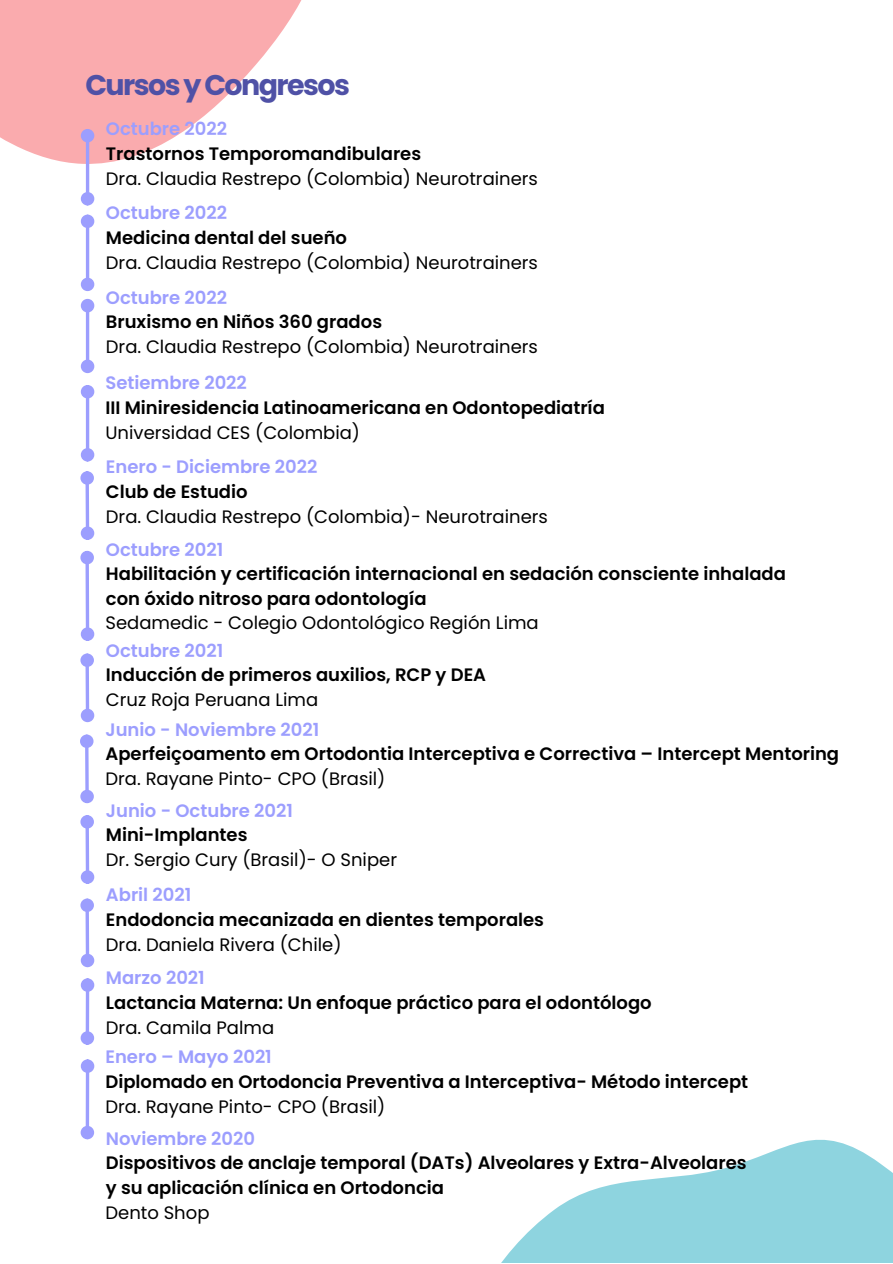
<style>
.page{position:relative;width:893px;height:1264px;background:#fff}
.page>*{position:absolute;margin:0;border:0;box-sizing:border-box;transform-origin:0 0}
.t1{font:700 28.5px "Poppins";letter-spacing:-.055em;color:#4f51a6}
.t2{font:600 18px/24.8px "Poppins";color:#000}
.t3{font:18px "Poppins";color:#000}
.t4{font:600 18px "Poppins";color:#9c9efe}
</style>
<div class="page">
<svg style="left:0;top:0;width:302px;height:165px;fill:#faabae"></svg>
<svg style="left:502px;top:1139px;width:390px;height:123px;fill:#8ed4df"></svg>
<hr style="left:86px;top:141px;width:3px;height:52px;background:#9c9efe">
<div style="left:82px;top:194px;width:11px;height:10px;background:#9c9efe;border-radius:50%"></div>
<div style="left:81px;top:192px;width:13px;height:13px;border:3px solid #9c9efe;border-radius:50%"></div>
<div style="left:82px;top:131px;width:11px;height:10px;background:#9c9efe;border-radius:50%"></div>
<div style="left:81px;top:129px;width:13px;height:13px;border:3px solid #9c9efe;border-radius:50%"></div>
<hr style="left:86px;top:227px;width:3px;height:51px;background:#9c9efe">
<div style="left:82px;top:279px;width:11px;height:10px;background:#9c9efe;border-radius:50%"></div>
<div style="left:81px;top:278px;width:13px;height:13px;border:3px solid #9c9efe;border-radius:50%"></div>
<div style="left:82px;top:216px;width:11px;height:10px;background:#9c9efe;border-radius:50%"></div>
<div style="left:81px;top:215px;width:13px;height:13px;border:3px solid #9c9efe;border-radius:50%"></div>
<hr style="left:86px;top:311px;width:3px;height:49px;background:#9c9efe">
<div style="left:82px;top:361px;width:11px;height:10px;background:#9c9efe;border-radius:50%"></div>
<div style="left:81px;top:359px;width:13px;height:14px;border:3px solid #9c9efe;border-radius:50%"></div>
<div style="left:82px;top:300px;width:11px;height:11px;background:#9c9efe;border-radius:50%"></div>
<div style="left:81px;top:299px;width:13px;height:13px;border:3px solid #9c9efe;border-radius:50%"></div>
<hr style="left:86px;top:397px;width:3px;height:52px;background:#9c9efe">
<div style="left:82px;top:450px;width:11px;height:10px;background:#9c9efe;border-radius:50%"></div>
<div style="left:81px;top:448px;width:13px;height:13px;border:3px solid #9c9efe;border-radius:50%"></div>
<div style="left:82px;top:387px;width:11px;height:10px;background:#9c9efe;border-radius:50%"></div>
<div style="left:81px;top:385px;width:13px;height:13px;border:3px solid #9c9efe;border-radius:50%"></div>
<svg style="left:85px;top:484px;width:4px;height:42px"></svg>
<div style="left:82px;top:528px;width:11px;height:10px;background:#9c9efe;border-radius:50%"></div>
<div style="left:81px;top:526px;width:13px;height:14px;border:3px solid #9c9efe;border-radius:50%"></div>
<div style="left:82px;top:473px;width:10px;height:10px;background:#9c9efe;border-radius:50%"></div>
<div style="left:80px;top:471px;width:14px;height:13px;border:3px solid #9c9efe;border-radius:50%"></div>
<svg style="left:85px;top:564px;width:4px;height:63px"></svg>
<div style="left:82px;top:629px;width:11px;height:10px;background:#9c9efe;border-radius:50%"></div>
<div style="left:81px;top:627px;width:13px;height:14px;border:3px solid #9c9efe;border-radius:50%"></div>
<div style="left:82px;top:552px;width:10px;height:10px;background:#9c9efe;border-radius:50%"></div>
<div style="left:80px;top:551px;width:14px;height:13px;border:3px solid #9c9efe;border-radius:50%"></div>
<svg style="left:85px;top:667px;width:4px;height:41px"></svg>
<div style="left:82px;top:710px;width:11px;height:10px;background:#9c9efe;border-radius:50%"></div>
<div style="left:81px;top:708px;width:13px;height:14px;border:3px solid #9c9efe;border-radius:50%"></div>
<div style="left:82px;top:655px;width:10px;height:10px;background:#9c9efe;border-radius:50%"></div>
<div style="left:80px;top:653px;width:14px;height:14px;border:3px solid #9c9efe;border-radius:50%"></div>
<svg style="left:85px;top:828px;width:4px;height:42px"></svg>
<div style="left:82px;top:872px;width:11px;height:10px;background:#9c9efe;border-radius:50%"></div>
<div style="left:81px;top:870px;width:13px;height:13px;border:3px solid #9c9efe;border-radius:50%"></div>
<div style="left:82px;top:816px;width:10px;height:10px;background:#9c9efe;border-radius:50%"></div>
<div style="left:80px;top:815px;width:14px;height:13px;border:3px solid #9c9efe;border-radius:50%"></div>
<svg style="left:85px;top:912px;width:4px;height:41px"></svg>
<div style="left:82px;top:955px;width:11px;height:10px;background:#9c9efe;border-radius:50%"></div>
<div style="left:81px;top:953px;width:13px;height:14px;border:3px solid #9c9efe;border-radius:50%"></div>
<div style="left:82px;top:900px;width:10px;height:10px;background:#9c9efe;border-radius:50%"></div>
<div style="left:80px;top:898px;width:14px;height:14px;border:3px solid #9c9efe;border-radius:50%"></div>
<hr style="left:86px;top:990px;width:3px;height:42px;background:#9c9efe">
<div style="left:82px;top:1032px;width:10px;height:11px;background:#9c9efe;border-radius:50%"></div>
<div style="left:81px;top:1031px;width:13px;height:13px;border:3px solid #9c9efe;border-radius:50%"></div>
<div style="left:82px;top:980px;width:11px;height:10px;background:#9c9efe;border-radius:50%"></div>
<div style="left:81px;top:978px;width:13px;height:13px;border:3px solid #9c9efe;border-radius:50%"></div>
<hr style="left:86px;top:1071px;width:3px;height:55px;background:#9c9efe">
<div style="left:82px;top:1127px;width:10px;height:10px;background:#9c9efe;border-radius:50%"></div>
<div style="left:81px;top:1125px;width:13px;height:14px;border:3px solid #9c9efe;border-radius:50%"></div>
<div style="left:82px;top:1061px;width:11px;height:10px;background:#9c9efe;border-radius:50%"></div>
<div style="left:81px;top:1059px;width:13px;height:13px;border:3px solid #9c9efe;border-radius:50%"></div>
<svg style="left:85px;top:748px;width:4px;height:41px"></svg>
<div style="left:82px;top:791px;width:10px;height:10px;background:#9c9efe;border-radius:50%"></div>
<div style="left:80px;top:789px;width:14px;height:14px;border:3px solid #9c9efe;border-radius:50%"></div>
<div style="left:82px;top:736px;width:10px;height:10px;background:#9c9efe;border-radius:50%"></div>
<div style="left:80px;top:734px;width:13px;height:14px;border:3px solid #9c9efe;border-radius:50%"></div>
<p class="t1" style="left:85px;top:65px;width:266px">Cursos y Congresos</p>
<p class="t4" style="left:106px;top:116px;width:123px">Octubre 2022</p>
<p class="t3" style="left:106px;top:166px;width:433px">Dra. Claudia Restrepo (Colombia) Neurotrainers</p>
<p class="t4" style="left:106px;top:200px;width:123px">Octubre 2022</p>
<p class="t2" style="left:106px;top:225px;width:242px">Medicina dental del sueño</p>
<p class="t3" style="left:106px;top:250px;width:433px">Dra. Claudia Restrepo (Colombia) Neurotrainers</p>
<p class="t4" style="left:106px;top:285px;width:123px">Octubre 2022</p>
<p class="t2" style="left:106px;top:310px;width:278px">Bruxismo en Niños 360 grados</p>
<p class="t3" style="left:106px;top:334px;width:433px">Dra. Claudia Restrepo (Colombia) Neurotrainers</p>
<p class="t4" style="left:105px;top:370px;width:143px">Setiembre 2022</p>
<p class="t2" style="left:105px;top:395px;width:501px">III Miniresidencia Latinoamericana en Odontopediatría</p>
<p class="t3" style="left:105px;top:420px;width:256px">Universidad CES (Colombia)</p>
<p class="t4" style="left:106px;top:454px;width:213px">Enero - Diciembre 2022</p>
<p class="t2" style="left:106px;top:479px;width:143px">Club de Estudio</p>
<p class="t3" style="left:106px;top:503px;width:443px">Dra. Claudia Restrepo (Colombia)- Neurotrainers</p>
<p class="t4" style="left:106px;top:536px;width:119px">Octubre 2021</p>
<p class="t2" style="left:106px;top:561px;width:681px">Habilitación y certificación internacional en sedación consciente inhalada con óxido nitroso para odontología</p>
<p class="t3" style="left:105px;top:610px;width:435px">Sedamedic - Colegio Odontológico Región Lima</p>
<p class="t4" style="left:106px;top:637px;width:119px">Octubre 2021</p>
<p class="t2" style="left:106px;top:662px;width:382px">Inducción de primeros auxilios, RCP y DEA</p>
<p class="t3" style="left:106px;top:687px;width:214px">Cruz Roja Peruana Lima</p>
<p class="t2" style="left:106px;top:141px;width:317px">Trastornos Temporomandibulares</p>
<p class="t4" style="left:105px;top:717px;width:215px">Junio - Noviembre 2021</p>
<p class="t2" style="left:105px;top:741px;width:735px">Aperfeiçoamento em Ortodontia Interceptiva e Correctiva – Intercept Mentoring</p>
<p class="t3" style="left:105px;top:766px;width:281px">Dra. Rayane Pinto- CPO (Brasil)</p>
<p class="t4" style="left:106px;top:797px;width:188px">Junio - Octubre 2021</p>
<p class="t2" style="left:106px;top:822px;width:143px">Mini-Implantes</p>
<p class="t3" style="left:106px;top:847px;width:292px">Dr. Sergio Cury (Brasil)- O Sniper</p>
<p class="t4" style="left:106px;top:882px;width:87px">Abril 2021</p>
<p class="t2" style="left:106px;top:906px;width:439px">Endodoncia mecanizada en dientes temporales</p>
<p class="t3" style="left:106px;top:931px;width:237px">Dra. Daniela Rivera (Chile)</p>
<p class="t4" style="left:106px;top:965px;width:100px">Marzo 2021</p>
<p class="t2" style="left:106px;top:989px;width:547px">Lactancia Materna: Un enfoque práctico para el odontólogo</p>
<p class="t3" style="left:106px;top:1014px;width:170px">Dra. Camila Palma</p>
<p class="t4" style="left:105px;top:1044px;width:168px">Enero – Mayo 2021</p>
<p class="t2" style="left:105px;top:1069px;width:644px">Diplomado en Ortodoncia Preventiva a Interceptiva- Método intercept</p>
<p class="t3" style="left:105px;top:1093px;width:281px">Dra. Rayane Pinto- CPO (Brasil)</p>
<p class="t4" style="left:106px;top:1125px;width:151px">Noviembre 2020</p>
<p class="t2" style="left:106px;top:1150px;width:642px">Dispositivos de anclaje temporal (DATs) Alveolares y Extra-Alveolares y su aplicación clínica en Ortodoncia</p>
<p class="t3" style="left:105px;top:1199px;width:105px">Dento Shop</p>
</div>
